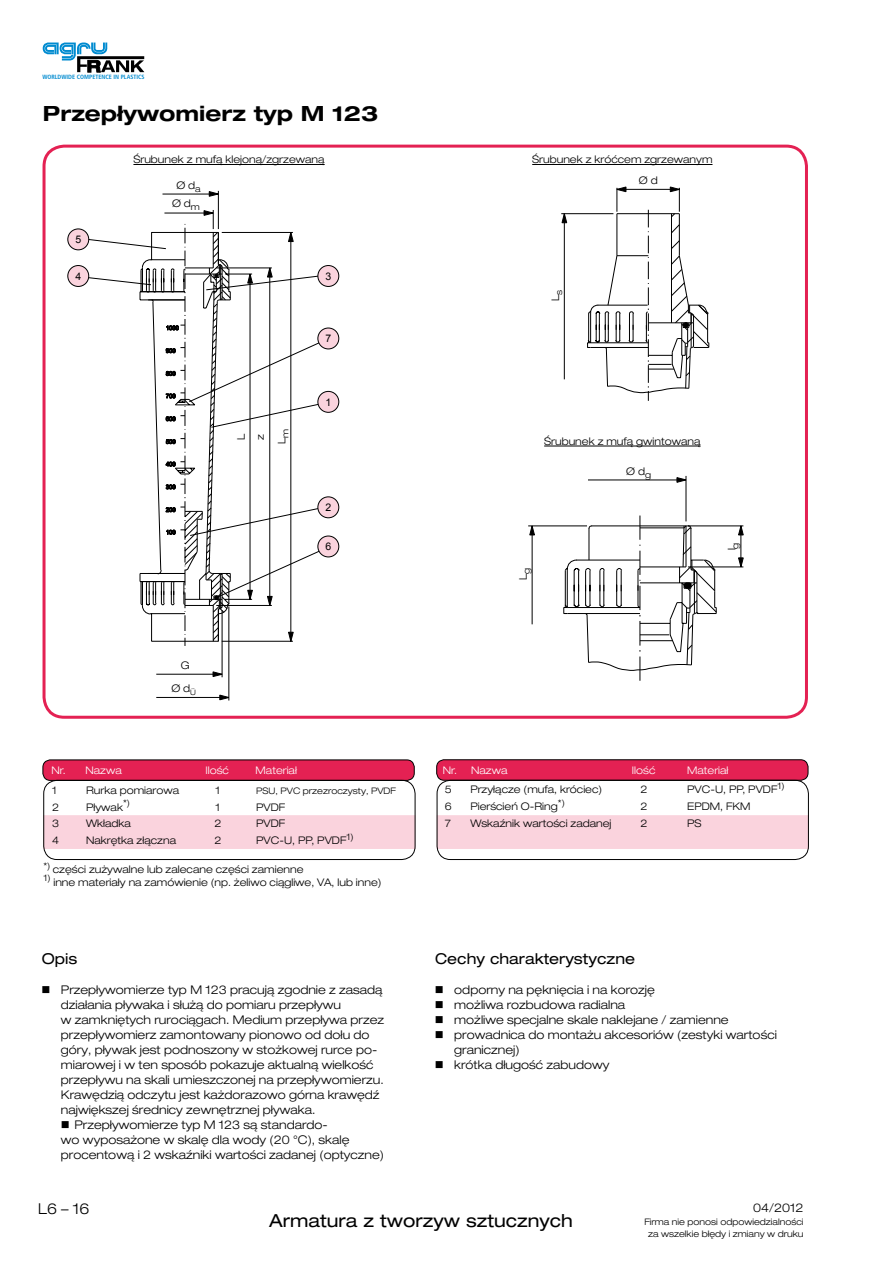
<style>
.page{position:relative;width:893px;height:1263px;background:#fff}
.page>*{position:absolute;margin:0;border:0;box-sizing:border-box;transform-origin:0 0}
.t1{font:700 expanded 21px "Helvetica Neue LT Pro";color:#000}
.t2{font:expanded 18px "Helvetica Neue LT Pro";color:#000}
.t3{font:expanded 15px "Helvetica Neue LT Pro";color:#000}
.t4{font:300 expanded 15px "Helvetica Neue LT Pro";color:#000}
.t5{font:300 expanded 12px/15px "Helvetica Neue LT Pro";color:#000}
.t6{font:300 expanded 10.5px/18.5px "Helvetica Neue LT Pro";color:#000;text-align:center}
.t7{font:300 expanded 10.5px "Helvetica Neue LT Pro";color:#fff}
.t8{font:10.5px "Arial";color:#000}
.t9{font:300 expanded 9px/12px "Helvetica Neue LT Pro";color:#000;text-align:center}
.t10{font:700 condensed 6.15px "Frutiger LT Std";color:#008bd0}
</style>
<div class="page">
<svg style="left:43px;top:43px;width:101px;height:29px"></svg>
<hr style="left:561px;top:213px;width:52px;height:1px;background:#000">
<hr style="left:532px;top:526px;width:1px;height:98px;background:#000">
<hr style="left:688px;top:567px;width:55px;height:1px;background:#000">
<hr style="left:688px;top:526px;width:55px;height:1px;background:#000">
<svg style="left:529px;top:525px;width:6px;height:10px"></svg>
<svg style="left:738px;top:525px;width:6px;height:42px"></svg>
<svg style="left:562px;top:187px;width:155px;height:494px"></svg>
<div style="left:43px;top:145px;width:765px;height:574px;border:3px solid #e42153;border-radius:20px"></div>
<div style="left:437px;top:815px;width:372px;height:34px;background:#fad3dd"></div>
<div style="left:43px;top:815px;width:372px;height:34px;background:#fad3dd"></div>
<div style="left:43px;top:760px;width:371px;height:20px;background:#e42153;border-radius:8px"></div>
<div style="left:43px;top:759px;width:372px;height:22px;border:1px solid #000;border-radius:8px"></div>
<div style="left:43px;top:780px;width:372px;height:80px;border:1px solid #000;border-radius:14px"></div>
<div style="left:437px;top:760px;width:371px;height:20px;background:#e42153;border-radius:8px"></div>
<div style="left:436px;top:759px;width:372px;height:22px;border:1px solid #000;border-radius:8px"></div>
<div style="left:437px;top:780px;width:372px;height:80px;border:1px solid #000;border-radius:14px"></div>
<hr style="left:532px;top:164px;width:180px;height:1px;background:#000">
<hr style="left:544px;top:446px;width:157px;height:1px;background:#000">
<hr style="left:133px;top:164px;width:192px;height:1px;background:#000">
<div style="left:68px;top:229px;width:21px;height:21px;background:#fad3dd;border-radius:50%"></div>
<div style="left:68px;top:229px;width:21px;height:21px;border:1px solid #000;border-radius:50%"></div>
<div style="left:68px;top:266px;width:21px;height:20px;background:#fad3dd;border-radius:50%"></div>
<div style="left:68px;top:265px;width:21px;height:22px;border:1px solid #000;border-radius:50%"></div>
<div style="left:318px;top:266px;width:21px;height:20px;background:#fad3dd;border-radius:50%"></div>
<div style="left:318px;top:265px;width:21px;height:22px;border:1px solid #000;border-radius:50%"></div>
<div style="left:318px;top:328px;width:21px;height:21px;background:#fad3dd;border-radius:50%"></div>
<div style="left:318px;top:328px;width:21px;height:21px;border:1px solid #000;border-radius:50%"></div>
<div style="left:318px;top:391px;width:21px;height:21px;background:#fad3dd;border-radius:50%"></div>
<div style="left:318px;top:391px;width:21px;height:21px;border:1px solid #000;border-radius:50%"></div>
<div style="left:318px;top:497px;width:21px;height:21px;background:#fad3dd;border-radius:50%"></div>
<div style="left:318px;top:497px;width:21px;height:21px;border:1px solid #000;border-radius:50%"></div>
<svg style="left:78px;top:191px;width:252px;height:509px"></svg>
<div style="left:318px;top:536px;width:21px;height:21px;background:#fad3dd;border-radius:50%"></div>
<div style="left:318px;top:536px;width:21px;height:21px;border:1px solid #000;border-radius:50%"></div>
<p class="t10" style="left:43px;top:73px;width:104px">WORLDWIDE COMPETENCE IN PLASTICS</p>
<h1 class="t1" style="left:43px;top:100px;width:337px">Przepływomierz typ M 123</h1>
<p class="t6" style="left:133px;top:150px;width:193px">Śrubunek z mufą klejoną/zgrzewaną</p>
<p class="t6" style="left:172px;top:176px;width:30px">Ø d<sub>a<br></sub>Ø d<sub>m</sub></p>
<p class="t8" style="left:75px;top:233px;width:7px">5</p>
<p class="t8" style="left:75px;top:269px;width:7px">4</p>
<p class="t8" style="left:326px;top:269px;width:7px">3</p>
<p class="t8" style="left:326px;top:332px;width:7px">7</p>
<p class="t6" style="left:231px;top:440px;width:8px;line-height:19px;text-align:left;rotate:-90deg">L z</p>
<p class="t9" style="left:279px;top:438px;width:10px;rotate:-90deg">m</p>
<p class="t6" style="left:272px;top:444px;width:8px;rotate:-90deg">L</p>
<p class="t8" style="left:326px;top:395px;width:7px">1</p>
<p class="t8" style="left:325px;top:501px;width:7px">2</p>
<p class="t8" style="left:325px;top:540px;width:7px">6</p>
<p class="t6" style="left:181px;top:656px;width:10px">G</p>
<p class="t6" style="left:171px;top:679px;width:26px">Ø d<sub>Ü</sub></p>
<p class="t7" style="left:51px;top:764px;width:72px">Nr. Nazwa</p>
<p class="t7" style="left:206px;top:764px;width:25px">Ilość</p>
<p class="t7" style="left:256px;top:764px;width:43px">Materiał</p>
<p class="t6" style="left:52px;top:780px;width:6px">1</p>
<p class="t6" style="left:86px;top:780px;width:95px">Rurka pomiarowa</p>
<p class="t6" style="left:216px;top:780px;width:6px">1</p>
<p class="t9" style="left:256px;top:784px;width:141px">PSU, PVC przezroczysty, PVDF</p>
<p class="t6" style="left:52px;top:797px;width:9px">2</p>
<p class="t6" style="left:86px;top:797px;width:45px">Pływak<sup>*)</sup></p>
<p class="t6" style="left:216px;top:797px;width:6px">1</p>
<p class="t6" style="left:256px;top:797px;width:31px">PVDF</p>
<p class="t6" style="left:52px;top:814px;width:9px">3</p>
<p class="t6" style="left:86px;top:814px;width:46px">Wkładka</p>
<p class="t6" style="left:214px;top:814px;width:9px">2</p>
<p class="t6" style="left:256px;top:814px;width:31px">PVDF</p>
<p class="t6" style="left:52px;top:831px;width:9px">4</p>
<p class="t6" style="left:86px;top:831px;width:92px">Nakrętka złączna</p>
<p class="t6" style="left:214px;top:831px;width:9px">2</p>
<p class="t6" style="left:256px;top:831px;width:99px">PVC-U, PP, PVDF<sup>1)</sup></p>
<p class="t6" style="left:43px;top:860px;width:262px"><sup>*)</sup> części zużywalne lub zalecane części zamienne</p>
<p class="t6" style="left:43px;top:872px;width:340px"><sup>1)</sup> inne materiały na zamówienie (np. żeliwo ciągliwe, VA, lub inne)</p>
<p class="t3" style="left:42px;top:949px;width:37px">Opis</p>
<p class="t5" style="left:61px;top:982px;width:323px">Przepływomierze typ M 123 pracują zgodnie z zasadą</p>
<p class="t5" style="left:61px;top:997px;width:282px">działania pływaka i służą do pomiaru przepływu</p>
<p class="t5" style="left:61px;top:1012px;width:325px">w zamkniętych rurociągach. Medium przepływa przez</p>
<p class="t5" style="left:61px;top:1027px;width:310px">przepływomierz zamontowany pionowo od dołu do</p>
<p class="t5" style="left:61px;top:1042px;width:318px">góry, pływak jest podnoszony w stożkowej rurce po-</p>
<p class="t5" style="left:61px;top:1057px;width:314px">miarowej i w ten sposób pokazuje aktualną wielkość</p>
<p class="t5" style="left:61px;top:1072px;width:324px">przepływu na skali umieszczonej na przepływomierzu.</p>
<p class="t5" style="left:61px;top:1087px;width:320px">Krawędzią odczytu jest każdorazowo górna krawędź</p>
<p class="t5" style="left:61px;top:1102px;width:256px">największej średnicy zewnętrznej pływaka.</p>
<p class="t5" style="left:74px;top:1117px;width:255px">Przepływomierze typ M 123 są standardo-</p>
<p class="t5" style="left:61px;top:1132px;width:290px">wo wyposażone w skalę dla wody (20 °C), skalę</p>
<p class="t5" style="left:61px;top:1147px;width:325px">procentową i 2 wskaźniki wartości zadanej (optyczne)</p>
<p class="t6" style="left:532px;top:150px;width:182px">Śrubunek z króćcem zgrzewanym</p>
<p class="t6" style="left:546px;top:301px;width:13px;rotate:-90deg">L<sub>s</sub></p>
<p class="t6" style="left:639px;top:171px;width:20px">Ø d</p>
<p class="t6" style="left:544px;top:432px;width:158px">Śrubunek z mufą gwintowaną</p>
<p class="t6" style="left:514px;top:580px;width:14px;rotate:-90deg">L<sub>g</sub></p>
<p class="t6" style="left:626px;top:462px;width:26px">Ø d<sub>g</sub></p>
<p class="t6" style="left:722px;top:550px;width:9px;rotate:-90deg">l<sub>g</sub></p>
<p class="t7" style="left:443px;top:764px;width:66px">Nr. Nazwa</p>
<p class="t7" style="left:632px;top:764px;width:25px">Ilość</p>
<p class="t7" style="left:687px;top:764px;width:43px">Materiał</p>
<p class="t6" style="left:445px;top:780px;width:9px">5</p>
<p class="t6" style="left:470px;top:780px;width:133px">Przyłącze (mufa, króciec)</p>
<p class="t6" style="left:640px;top:780px;width:9px">2</p>
<p class="t6" style="left:687px;top:780px;width:99px">PVC-U, PP, PVDF<sup>1)</sup></p>
<p class="t6" style="left:445px;top:797px;width:9px">6</p>
<p class="t6" style="left:470px;top:797px;width:96px">Pierścień O-Ring<sup>*)</sup></p>
<p class="t6" style="left:640px;top:797px;width:9px">2</p>
<p class="t6" style="left:687px;top:797px;width:65px">EPDM, FKM</p>
<p class="t6" style="left:445px;top:814px;width:8px">7</p>
<p class="t6" style="left:470px;top:814px;width:143px">Wskaźnik wartości zadanej</p>
<p class="t6" style="left:640px;top:814px;width:9px">2</p>
<p class="t6" style="left:687px;top:814px;width:16px">PS</p>
<p class="t3" style="left:435px;top:949px;width:202px">Cechy charakterystyczne</p>
<p class="t5" style="left:454px;top:982px;width:324px">odporny na pęknięcia i na korozję<br>możliwa rozbudowa radialna<br>możliwe specjalne skale naklejane / zamienne prowadnica do montażu akcesoriów (zestyki wartości granicznej)<br>krótka długość zabudowy</p>
<p class="t4" style="left:38px;top:1199px;width:53px">L6 – 16</p>
<h2 class="t2" style="left:269px;top:1209px;width:305px">Armatura z tworzyw sztucznych</h2>
<p class="t5" style="left:753px;top:1200px;width:52px">04/2012</p>
<p class="t9" style="left:644px;top:1215px;width:161px">Firma nie ponosi odpowiedzialności za wszelkie błędy i zmiany w druku</p>
</div>
